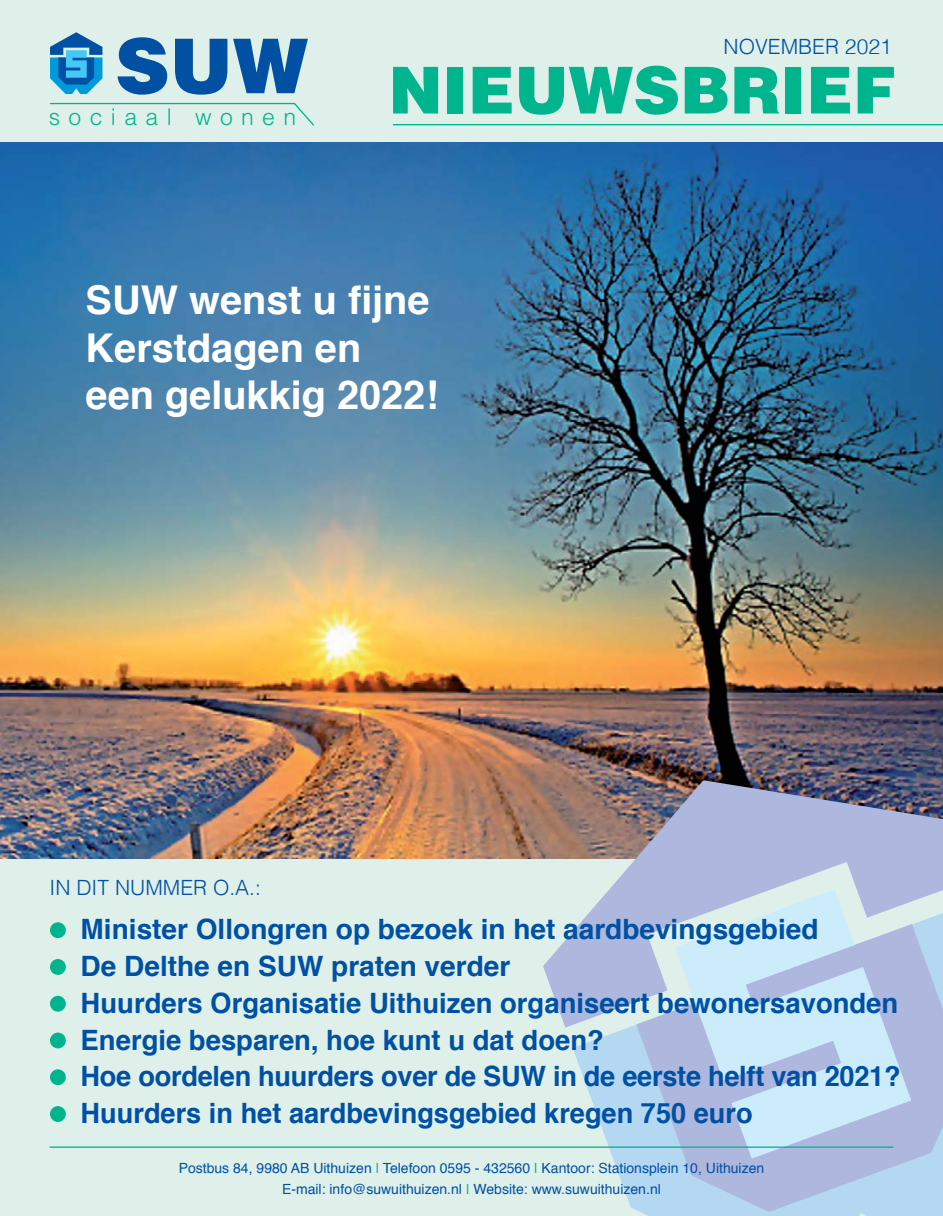
<style>
.page{position:relative;width:943px;height:1216px;background:#fff}
.page>*{position:absolute;margin:0;border:0;box-sizing:border-box;transform-origin:0 0}
.t1{font:900 64.75px "Helvetica";color:#00b48d}
.t2{font:700 39.73px/47.6px "Helvetica";color:#fff}
.t3{font:700 28px/36.8px "Helvetica";color:#0050a3}
.t4{font:300 22.93px "Helvetica";letter-spacing:.365em;color:#00b48d}
.t5{font:300 21px "Helvetica";color:#0050a3}
.t6{font:14px/21px "Helvetica";color:#0050a3;text-align:center}
.s1{color:#00b48d}
</style>
<div class="page">
<div style="left:0;top:0;width:942px;height:1215px;background:#def0e9"></div>
<img style="left:0;top:142px;width:942px;height:716px">
<svg style="left:118px;top:37px;width:49px;height:58px"></svg>
<svg style="left:175px;top:39px;width:52px;height:56px"></svg>
<svg style="left:233px;top:39px;width:75px;height:54px"></svg>
<svg style="left:50px;top:32px;width:52px;height:62px"></svg>
<svg style="left:50px;top:102px;width:265px;height:24px"></svg>
<hr style="left:393px;top:124px;width:549px;height:1px;background:#00b48d">
<img style="left:543px;top:780px;width:399px;height:247px">
<svg style="left:572px;top:901px;width:370px;height:314px"></svg>
<svg style="left:636px;top:924px;width:306px;height:287px;background:#b3c8e6"></svg>
<svg style="left:675px;top:889px;width:236px;height:269px;background:#c1d7ed"></svg>
<hr style="left:50px;top:1146px;width:843px;height:1px;background:#00b48d">
<div style="left:50px;top:922px;width:16px;height:16px;background:#00b48d;border-radius:50%"></div>
<div style="left:50px;top:959px;width:16px;height:15px;background:#00b48d;border-radius:50%"></div>
<div style="left:50px;top:995px;width:16px;height:16px;background:#00b48d;border-radius:50%"></div>
<div style="left:50px;top:1032px;width:16px;height:16px;background:#00b48d;border-radius:50%"></div>
<div style="left:50px;top:1069px;width:16px;height:16px;background:#00b48d;border-radius:50%"></div>
<div style="left:50px;top:1106px;width:16px;height:15px;background:#00b48d;border-radius:50%"></div>
<p class="t4" style="left:49px;top:109px;width:249px">sociaal wonen</p>
<p class="t5" style="left:723px;top:38px;width:170px">NOVEMBER 2021</p>
<h1 class="t1" style="left:388px;top:67px;width:509px">NIEUWSBRIEF</h1>
<h2 class="t2" style="left:86px;top:279px;width:354px">SUW wenst u fijne<br>Kerstdagen en een gelukkig 2022!</h2>
<p class="t5" style="left:50px;top:878px;width:213px">IN DIT NUMMER O.A.:</p>
<p class="t3" style="left:81px;top:913px;width:821px">Minister Ollongren op bezoek in het aardbevingsgebied<br>De Delthe en SUW praten verder<br>Huurders Organisatie Uithuizen organiseert bewonersavonden Energie besparen, hoe kunt u dat doen?<br>Hoe oordelen huurders over de SUW in de eerste helft van 2021?<br>Huurders in het aardbevingsgebied kregen 750 euro</p>
<p class="t6" style="left:179px;top:1158px;width:587px">Postbus 84, 9980 AB Uithuizen <span class="s1">|</span> Telefoon 0595 - 432560 <span class="s1">|</span> Kantoor: Stationsplein 10, Uithuizen<br>E-mail: info@suwuithuizen.nl <span class="s1">|</span> Website: www.suwuithuizen.nl</p>
</div>
